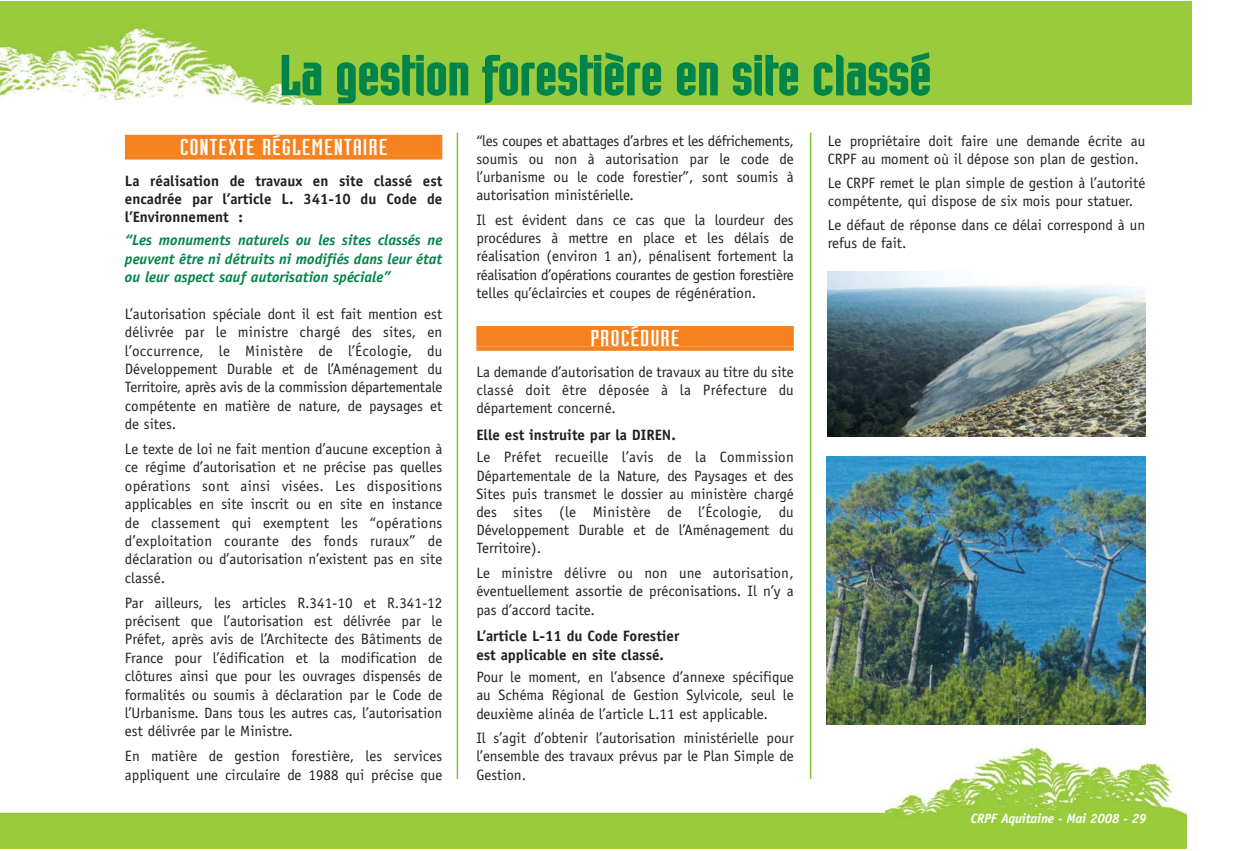
<style>
.page{position:relative;width:1234px;height:851px;background:#fff}
.page>*{position:absolute;margin:0;border:0;box-sizing:border-box;transform-origin:0 0}
.t1{font:54px "Industria Solid";color:#00844a;scale:1.4 1}
.t2{font:22.5px "Industria Solid";letter-spacing:.03em;color:#fff;scale:1.4 1}
.t3{font:15px/18.5px "Officina Sans";color:#231f20;text-align:justify}
.t4{font:700 15px/18.5px "Officina Sans";color:#231f20;text-align:justify}
.t5{font:italic 700 15px/18.5px "Officina Sans";color:#00844a;text-align:justify}
.t6{font:italic 700 13.5px "Officina Sans";letter-spacing:-.015em;color:#fff}
</style>
<div class="page">
<img style="left:0;top:740px;width:1186px;height:108px">
<img style="left:0;top:1px;width:1191px;height:103px">
<div style="left:125px;top:135px;width:317px;height:20px;background:#f5821f"></div>
<hr style="left:125px;top:155px;width:317px;height:4px;background:#f5821f">
<div style="left:476px;top:326px;width:317px;height:20px;background:#f5821f"></div>
<div style="left:476px;top:346px;width:317px;height:5px;background:#f5821f"></div>
<hr style="left:456px;top:132px;width:2px;height:647px;background:#80c241">
<hr style="left:809px;top:132px;width:2px;height:647px;background:#80c241">
<img style="left:827px;top:271px;width:318px;height:165px">
<img style="left:826px;top:456px;width:319px;height:268px">
<h1 class="t1" style="left:280px;top:56px;width:467px">La gestion forestière en site classé</h1>
<h2 class="t2" style="left:180px;top:139px;width:150px">CONTEXTE RÉGLEMENTAIRE</h2>
<p class="t4" style="left:125px;top:172px;width:319px">La réalisation de travaux en site classé est encadrée par l’article L. 341-10 du Code de l’Environnement :</p>
<p class="t5" style="left:125px;top:232px;width:319px">“Les monuments naturels ou les sites classés ne peuvent être ni détruits ni modifiés dans leur état ou leur aspect sauf autorisation spéciale”</p>
<p class="t3" style="left:125px;top:305px;width:319px">L’autorisation spéciale dont il est fait mention est délivrée par le ministre chargé des sites, en l’occurrence, le Ministère de l’Écologie, du Développement Durable et de l’Aménagement du Territoire, après avis de la commission départementale compétente en matière de nature, de paysages et de sites.</p>
<p class="t3" style="left:125px;top:441px;width:319px">Le texte de loi ne fait mention d’aucune exception à ce régime d’autorisation et ne précise pas quelles opérations sont ainsi visées. Les dispositions applicables en site inscrit ou en site en instance de classement qui exemptent les “opérations d’exploitation courante des fonds ruraux” de déclaration ou d’autorisation n’existent pas en site classé.</p>
<p class="t3" style="left:125px;top:594px;width:319px">Par ailleurs, les articles R.341-10 et R.341-12 précisent que l’autorisation est délivrée par le Préfet, après avis de l’Architecte des Bâtiments de France pour l’édification et la modification de clôtures ainsi que pour les ouvrages dispensés de formalités ou soumis à déclaration par le Code de l’Urbanisme. Dans tous les autres cas, l’autorisation est délivrée par le Ministre.</p>
<p class="t3" style="left:125px;top:748px;width:319px">En matière de gestion forestière, les services appliquent une circulaire de 1988 qui précise que</p>
<p class="t3" style="left:476px;top:133px;width:319px">“les coupes et abattages d’arbres et les défrichements, soumis ou non à autorisation par le code de l’urbanisme ou le code forestier”, sont soumis à autorisation ministérielle.</p>
<p class="t3" style="left:476px;top:212px;width:319px">Il est évident dans ce cas que la lourdeur des procédures à mettre en place et les délais de réalisation (environ 1 an), pénalisent fortement la réalisation d’opérations courantes de gestion forestière telles qu’éclaircies et coupes de régénération.</p>
<h2 class="t2" style="left:590px;top:330px;width:65px">PROCÉDURE</h2>
<p class="t3" style="left:476px;top:363px;width:319px">La demande d’autorisation de travaux au titre du site classé doit être déposée à la Préfecture du département concerné.</p>
<p class="t4" style="left:476px;top:426px;width:201px">Elle est instruite par la DIREN.</p>
<p class="t3" style="left:476px;top:449px;width:319px">Le Préfet recueille l’avis de la Commission Départementale de la Nature, des Paysages et des Sites puis transmet le dossier au ministère chargé des sites (le Ministère de l’Écologie, du Développement Durable et de l’Aménagement du Territoire).</p>
<p class="t3" style="left:476px;top:565px;width:319px">Le ministre délivre ou non une autorisation, éventuellement assortie de préconisations. Il n’y a pas d’accord tacite.</p>
<p class="t4" style="left:476px;top:628px;width:204px">L’article L-11 du Code Forestier est applicable en site classé.</p>
<p class="t3" style="left:476px;top:669px;width:319px">Pour le moment, en l’absence d’annexe spécifique au Schéma Régional de Gestion Sylvicole, seul le deuxième alinéa de l’article L.11 est applicable.</p>
<p class="t3" style="left:476px;top:730px;width:319px">Il s’agit d’obtenir l’autorisation ministérielle pour l’ensemble des travaux prévus par le Plan Simple de Gestion.</p>
<p class="t3" style="left:827px;top:133px;width:319px;line-height:18px">Le propriétaire doit faire une demande écrite au<br>CRPF au moment où il dépose son plan de gestion.</p>
<p class="t3" style="left:827px;top:175px;width:319px;line-height:18px">Le CRPF remet le plan simple de gestion à l’autorité compétente, qui dispose de six mois pour statuer.</p>
<p class="t3" style="left:827px;top:217px;width:319px;line-height:18px">Le défaut de réponse dans ce délai correspond à un refus de fait.</p>
<p class="t6" style="left:970px;top:813px;width:177px">CRPF Aquitaine - Mai 2008 - 29</p>
</div>
